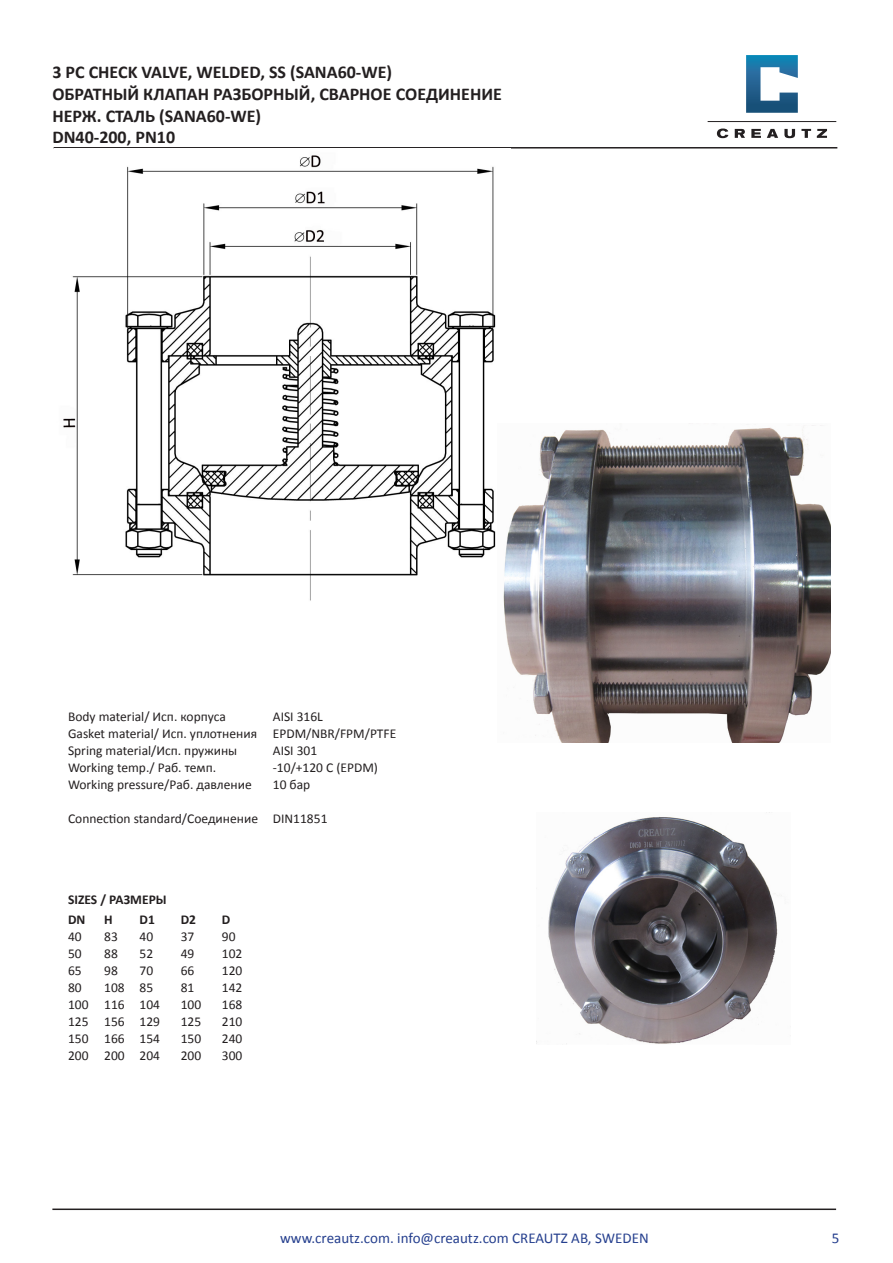
<style>
.page{position:relative;width:893px;height:1263px;background:#fff}
.page>*{position:absolute;margin:0;border:0;box-sizing:border-box;transform-origin:0 0}
.t1{font:700 18px "Calibri";color:#231f20}
.t2{font:15px "Calibri";color:#253f8e}
.t3{font:13.5px "Calibri";color:#231f20}
.t4{font:700 13.5px "Calibri";color:#231f20}
</style>
<div class="page">
<svg style="left:746px;top:55px;width:52px;height:58px"></svg>
<hr style="left:708px;top:121px;width:128px;height:1px;background:#231f20">
<svg style="left:717px;top:129px;width:11px;height:9px"></svg>
<svg style="left:735px;top:129px;width:10px;height:9px"></svg>
<svg style="left:751px;top:129px;width:10px;height:9px"></svg>
<svg style="left:767px;top:129px;width:11px;height:9px"></svg>
<svg style="left:784px;top:129px;width:11px;height:9px"></svg>
<svg style="left:801px;top:129px;width:10px;height:9px"></svg>
<svg style="left:817px;top:129px;width:10px;height:9px"></svg>
<hr style="left:54px;top:147px;width:783px;height:2px;background:#231f20">
<hr style="left:52px;top:1208px;width:784px;height:2px;background:#231f20">
<img style="left:63px;top:155px;width:433px;height:446px">
<img style="left:503px;top:423px;width:327px;height:320px">
<img style="left:548px;top:812px;width:234px;height:232px">
<p class="t1" style="left:52px;top:61px;width:341px">3 PC CHECK VALVE, WELDED, SS (SANA60-WE)</p>
<p class="t1" style="left:52px;top:83px;width:451px">ОБРАТНЫЙ КЛАПАН РАЗБОРНЫЙ, СВАРНОЕ СОЕДИНЕНИЕ</p>
<p class="t1" style="left:52px;top:105px;width:210px">НЕРЖ. СТАЛЬ (SANA60-WE)</p>
<p class="t1" style="left:52px;top:126px;width:124px">DN40-200, PN10</p>
<p class="t3" style="left:68px;top:708px;width:159px">Body material/ Исп. корпуса</p>
<p class="t3" style="left:273px;top:708px;width:52px">AISI 316L</p>
<p class="t3" style="left:68px;top:725px;width:191px">Gasket material/ Исп. уплотнения</p>
<p class="t3" style="left:273px;top:725px;width:125px">EPDM/NBR/FPM/PTFE</p>
<p class="t3" style="left:68px;top:742px;width:171px">Spring material/Исп. пружины</p>
<p class="t3" style="left:273px;top:742px;width:46px">AISI 301</p>
<p class="t3" style="left:68px;top:759px;width:150px">Working temp./ Раб. темп.</p>
<p class="t3" style="left:273px;top:759px;width:107px">-10/+120 С (EPDM)</p>
<p class="t3" style="left:68px;top:776px;width:185px">Working pressure/Раб. давление</p>
<p class="t3" style="left:273px;top:776px;width:39px">10 бар</p>
<p class="t3" style="left:68px;top:810px;width:192px">Connection standard/Соединение</p>
<p class="t3" style="left:273px;top:810px;width:56px">DIN11851</p>
<p class="t4" style="left:68px;top:891px;width:100px">SIZES / РАЗМЕРЫ</p>
<p class="t4" style="left:68px;top:911px;width:19px">DN</p>
<p class="t4" style="left:104px;top:911px;width:10px">H</p>
<p class="t4" style="left:140px;top:911px;width:17px">D1</p>
<p class="t4" style="left:181px;top:911px;width:17px">D2</p>
<p class="t4" style="left:222px;top:911px;width:10px">D</p>
<p class="t3" style="left:68px;top:928px;width:15px">40</p>
<p class="t3" style="left:104px;top:928px;width:15px">83</p>
<p class="t3" style="left:140px;top:928px;width:15px">40</p>
<p class="t3" style="left:181px;top:928px;width:15px">37</p>
<p class="t3" style="left:222px;top:928px;width:15px">90</p>
<p class="t3" style="left:68px;top:945px;width:15px">50</p>
<p class="t3" style="left:104px;top:945px;width:15px">88</p>
<p class="t3" style="left:140px;top:945px;width:15px">52</p>
<p class="t3" style="left:181px;top:945px;width:15px">49</p>
<p class="t3" style="left:222px;top:945px;width:22px">102</p>
<p class="t3" style="left:68px;top:962px;width:15px">65</p>
<p class="t3" style="left:104px;top:962px;width:15px">98</p>
<p class="t3" style="left:140px;top:962px;width:15px">70</p>
<p class="t3" style="left:181px;top:962px;width:15px">66</p>
<p class="t3" style="left:222px;top:962px;width:22px">120</p>
<p class="t3" style="left:68px;top:979px;width:15px">80</p>
<p class="t3" style="left:104px;top:979px;width:22px">108</p>
<p class="t3" style="left:140px;top:979px;width:15px">85</p>
<p class="t3" style="left:181px;top:979px;width:15px">81</p>
<p class="t3" style="left:222px;top:979px;width:22px">142</p>
<p class="t3" style="left:68px;top:996px;width:22px">100</p>
<p class="t3" style="left:104px;top:996px;width:22px">116</p>
<p class="t3" style="left:140px;top:996px;width:22px">104</p>
<p class="t3" style="left:181px;top:996px;width:22px">100</p>
<p class="t3" style="left:222px;top:996px;width:22px">168</p>
<p class="t3" style="left:68px;top:1013px;width:22px">125</p>
<p class="t3" style="left:104px;top:1013px;width:22px">156</p>
<p class="t3" style="left:140px;top:1013px;width:22px">129</p>
<p class="t3" style="left:181px;top:1013px;width:22px">125</p>
<p class="t3" style="left:222px;top:1013px;width:22px">210</p>
<p class="t3" style="left:68px;top:1030px;width:22px">150</p>
<p class="t3" style="left:104px;top:1030px;width:22px">166</p>
<p class="t3" style="left:140px;top:1030px;width:22px">154</p>
<p class="t3" style="left:181px;top:1030px;width:22px">150</p>
<p class="t3" style="left:222px;top:1030px;width:22px">240</p>
<p class="t3" style="left:68px;top:1047px;width:22px">200</p>
<p class="t3" style="left:104px;top:1047px;width:22px">200</p>
<p class="t3" style="left:140px;top:1047px;width:22px">204</p>
<p class="t3" style="left:181px;top:1047px;width:22px">200</p>
<p class="t3" style="left:222px;top:1047px;width:22px">300</p>
<p class="t2" style="left:280px;top:1228px;width:370px">www.creautz.com. info@creautz.com CREAUTZ AB, SWEDEN</p>
<p class="t2" style="left:832px;top:1228px;width:9px">5</p>
</div>
